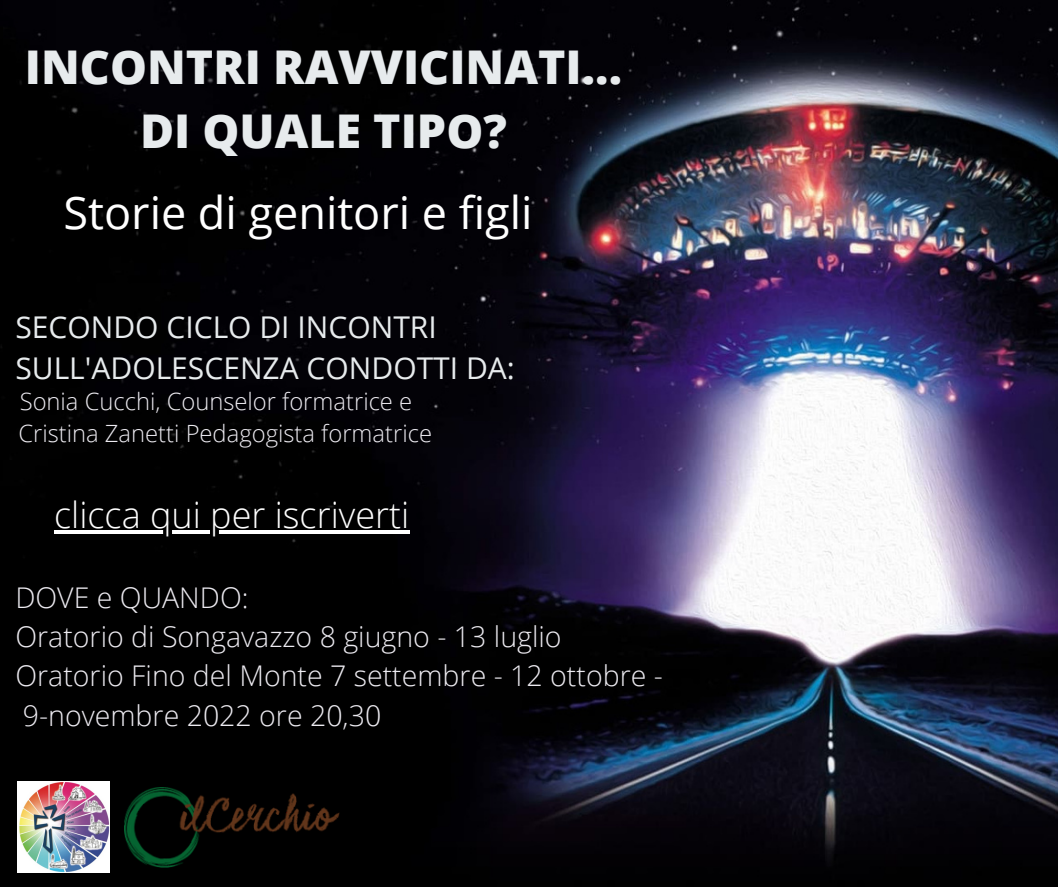
<style>
.page{position:relative;width:1058px;height:887px;background:#fff}
.page>*{position:absolute;margin:0;border:0;box-sizing:border-box;transform-origin:0 0}
.t1{font:800 46.5px "Open Sans";color:#e7ebed}
.t2{font:45px "Open Sans";color:#fff}
.t3{font:300 36px "Open Sans";color:#fff}
.t4{font:30px "Open Sans";color:#e7ebed}
.t5{font:300 28.5px "Open Sans";color:#eceaf0}
.t6{font:300 23.7px/32.7px "Open Sans";color:#eceaf0}
</style>
<div class="page">
<img style="left:0;top:0;width:1058px;height:886px">
<img style="left:18px;top:781px;width:92px;height:91px">
<img style="left:124px;top:787px;width:215px;height:80px">
<hr style="left:54px;top:530px;width:356px;height:4px;background:#fff">
<p class="t1" style="left:25px;top:34px;width:598px">INCONTRI RAVVICINATI...</p>
<p class="t1" style="left:140px;top:98px;width:368px">DI QUALE TIPO?</p>
<p class="t2" style="left:64px;top:181px;width:470px">Storie di genitori e figli</p>
<p class="t4" style="left:15px;top:305px;width:423px">SECONDO CICLO DI INCONTRI</p>
<p class="t4" style="left:15px;top:347px;width:501px">SULL'ADOLESCENZA CONDOTTI DA:</p>
<p class="t6" style="left:18px;top:384px;width:415px">Sonia Cucchi, Counselor formatrice e<br>Cristina Zanetti Pedagogista formatrice</p>
<p class="t3" style="left:54px;top:490px;width:356px">clicca qui per iscriverti</p>
<p class="t5" style="left:15px;top:577px;width:235px">DOVE e QUANDO:</p>
<p class="t5" style="left:15px;top:616px;width:548px">Oratorio di Songavazzo 8 giugno - 13 luglio</p>
<p class="t5" style="left:15px;top:655px;width:649px">Oratorio Fino del Monte 7 settembre - 12 ottobre -</p>
<p class="t5" style="left:23px;top:695px;width:360px">9-novembre 2022 ore 20,30</p>
</div>
